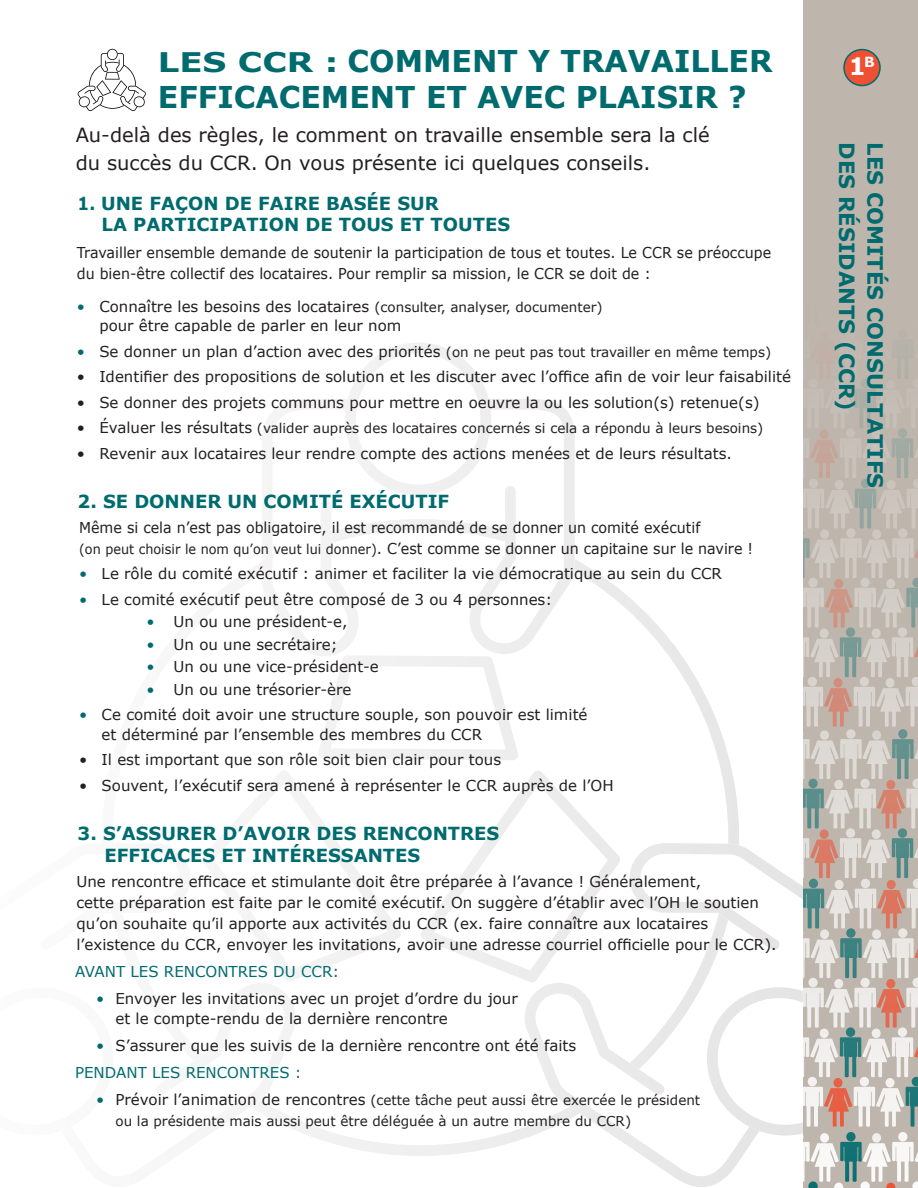
<style>
.page{position:relative;width:918px;height:1188px;background:#fff}
.page>*{position:absolute;margin:0;border:0;box-sizing:border-box;transform-origin:0 0}
.t1{font:700 30px/36px "Verdana";color:#006b6e}
.t2{font:700 27px "Verdana";color:#006b6e;scale:1.25 1}
.t3{font:700 24px "Verdana";color:#fff}
.t4{font:700 21px/28.5px "Verdana";color:#006b6e}
.t5{font:19.5px/28.5px "Verdana";color:#231f20}
.t6{font:700 18px/21.6px "Verdana";color:#006b6e}
.t7{font:700 18px/21.6px "Verdana";color:#006b6e;scale:.92 1}
.t8{font:15px/19.5px "Verdana";color:#231f20}
.t9{font:15px/21px "Verdana";color:#231f20;scale:.95 1}
.t10{font:15px "Verdana";color:#006b6e}
.t11{font:13.5px/21px "Verdana";color:#231f20}
.s1{font-size:27px}
.s2{color:#006b6e}
.s3{font-size:13.5px}
.s4{font-size:15px}
.s5{font-size:15px;color:#006b6e}
</style>
<div class="page">
<svg style="left:575px;top:559px;width:164px;height:279px"></svg>
<svg style="left:621px;top:1057px;width:135px;height:130px"></svg>
<svg style="left:237px;top:770px;width:384px;height:386px"></svg>
<svg style="left:264px;top:343px;width:311px;height:417px"></svg>
<svg style="left:630px;top:838px;width:174px;height:298px"></svg>
<svg style="left:804px;top:0;width:114px;height:1188px;fill:#beb6ad"></svg>
<div style="left:26px;top:125px;width:29px;height:29px;border:2px solid #fff;border-radius:50%"></div>
<div style="left:26px;top:587px;width:29px;height:29px;border:2px solid #fff;border-radius:50%"></div>
<div style="left:26px;top:1050px;width:29px;height:28px;border:2px solid #fff;border-radius:50%"></div>
<div style="left:844px;top:50px;width:36px;height:36px;background:#ef5032;border-radius:50%"></div>
<div style="left:843px;top:49px;width:38px;height:37px;border:2px solid #006b6e;border-radius:50%"></div>
<svg style="left:77px;top:49px;width:69px;height:62px"></svg>
<h1 class="t1" style="left:158px;top:43px;width:616px;text-indent:167px"><span class="s1">:</span> COMMENT Y TRAVAILLER<br>EFFICACEMENT ET AVEC PLAISIR ?</h1>
<h2 class="t2" style="left:158px;top:44px;width:85px">LES CCR</h2>
<h3 class="t5" style="left:76px;top:120px;width:636px">Au-delà des règles, le comment on travaille ensemble sera la clé du succès du CCR. On vous présente ici quelques conseils.</h3>
<p class="t7" style="left:102px;top:192px;width:446px;text-indent:-24px">1. UNE FAÇON DE FAIRE BASÉE SU R<br>LA PARTICIPATION DE TOU S ET TOUTES</p>
<p class="t9" style="left:77px;top:242px;width:732px">Travailler ensemble demande de soutenir la participation de tous et toutes. Le CCR se préoccupe du bien-être collectif des locataires. Pour remplir sa mission, le CCR se doit de :</p>
<p class="t8" style="left:99px;top:296px;width:505px;text-indent:-22px"><span class="s2">•</span> Connaître les besoins des locataires <span class="s3">(consulter, analyser, documenter) </span>pour être capable de parler en leur nom</p>
<p class="t8" style="left:77px;top:341px;width:696px"><span class="s2">•</span> Se donner un plan d’action avec des priorités <span class="s3">(on ne peut pas tout travailler en même temps)</span></p>
<p class="t8" style="left:77px;top:367px;width:716px">• Identifier des propositions de solution et les discuter avec l’office afin de voir leur faisabilité</p>
<p class="t8" style="left:77px;top:392px;width:684px">• Se donner des projets communs pour mettre en oeuvre la ou les solution(s) retenue(s)</p>
<p class="t11" style="left:77px;top:418px;width:688px"><span class="s4">• Évaluer les résultats</span> (valider auprès des locataires concernés si cela a répondu à leurs besoins)</p>
<p class="t8" style="left:77px;top:443px;width:657px">• Revenir aux locataires leur rendre compte des actions menées et de leurs résultats.</p>
<p class="t6" style="left:78px;top:490px;width:373px">2. SE DONNER U N COMITÉ EXÉCUTIF</p>
<p class="t9" style="left:79px;top:517px;width:711px">Même si cela n’est pas obligatoire, il est recommandé de se donner un comité exécutif<br><span class="s3">(on peut choisir le nom qu’on veut lui donner)</span>. C’est comme se donner un capitaine sur le navire !</p>
<p class="t8" style="left:79px;top:564px;width:644px"><span class="s2">•</span> Le rôle du comité exécutif : animer et faciliter la vie démocratique au sein du CCR</p>
<p class="t8" style="left:79px;top:589px;width:475px"><span class="s2">•</span> Le comité exécutif peut être composé de 3 ou 4 personnes:</p>
<p class="t8" style="left:147px;top:612px;width:203px"><span class="s2">•</span> Un ou une président-e,</p>
<p class="t8" style="left:147px;top:634px;width:192px"><span class="s2">•</span> Un ou une secrétaire;</p>
<p class="t8" style="left:147px;top:657px;width:234px"><span class="s2">•</span> Un ou une vice-président-e</p>
<p class="t8" style="left:147px;top:679px;width:206px"><span class="s2">•</span> Un ou une trésorier-ère</p>
<p class="t8" style="left:102px;top:705px;width:487px;text-indent:-23px"><span class="s2">•</span> Ce comité doit avoir une structure souple, son pouvoir est limité et déterminé par l’ensemble des membres du CCR</p>
<p class="t8" style="left:79px;top:750px;width:423px">• Il est important que son rôle soit bien clair pour tous</p>
<p class="t8" style="left:79px;top:775px;width:536px">• Souvent, l’exécutif sera amené à représenter le CCR auprès de l’OH</p>
<p class="t6" style="left:105px;top:823px;width:396px;text-indent:-27px">3. S’ASSU RER D’AVOIR DES RENCONTRES<br>EFFICACES ET INTÉRESSANTES</p>
<p class="t8" style="left:76px;top:871px;width:702px;line-height:21px">Une rencontre efficace et stimulante doit être préparée à l’avance ! Généralement,<br>cette préparation est faite par le comité exécutif. On suggère d’établir avec l’OH le soutien qu’on souhaite qu’il apporte aux activités du CCR (ex. faire connaître aux locataires l’existence du CCR, envoyer les invitations, avoir une adresse courriel officielle pour le CCR).</p>
<p class="t10" style="left:75px;top:962px;width:266px">AVANT LES RENCONTRES DU CCR:</p>
<p class="t8" style="left:116px;top:989px;width:404px;text-indent:-20px"><span class="s2">•</span> Envoyer les invitations avec un projet d’ordre du jour et le compte-rendu de la dernière rencontre</p>
<p class="t8" style="left:75px;top:1032px;width:503px;line-height:27px;text-indent:21px"><span class="s2">•</span> S’assurer que les suivis de la dernière rencontre ont été faits<br><span class="s2">PENDANT LES RENCONTRES :</span></p>
<p class="t11" style="left:115px;top:1089px;width:586px;text-indent:-19px"><span class="s5">•</span> <span class="s4">Prévoir l’animation de rencontres</span> (cette tâche peut aussi être exercée le président ou la présidente mais aussi peut être déléguée à un autre membre du CCR)</p>
<h3 class="t3" style="left:849px;top:50px;width:25px">1<sup>B</sup></h3>
<h3 class="t4" style="left:890px;top:142px;width:348px;rotate:90deg">LES COMITÉS CONSU LTATIFS<br>DES RÉSIDANTS (CCR)</h3>
</div>
